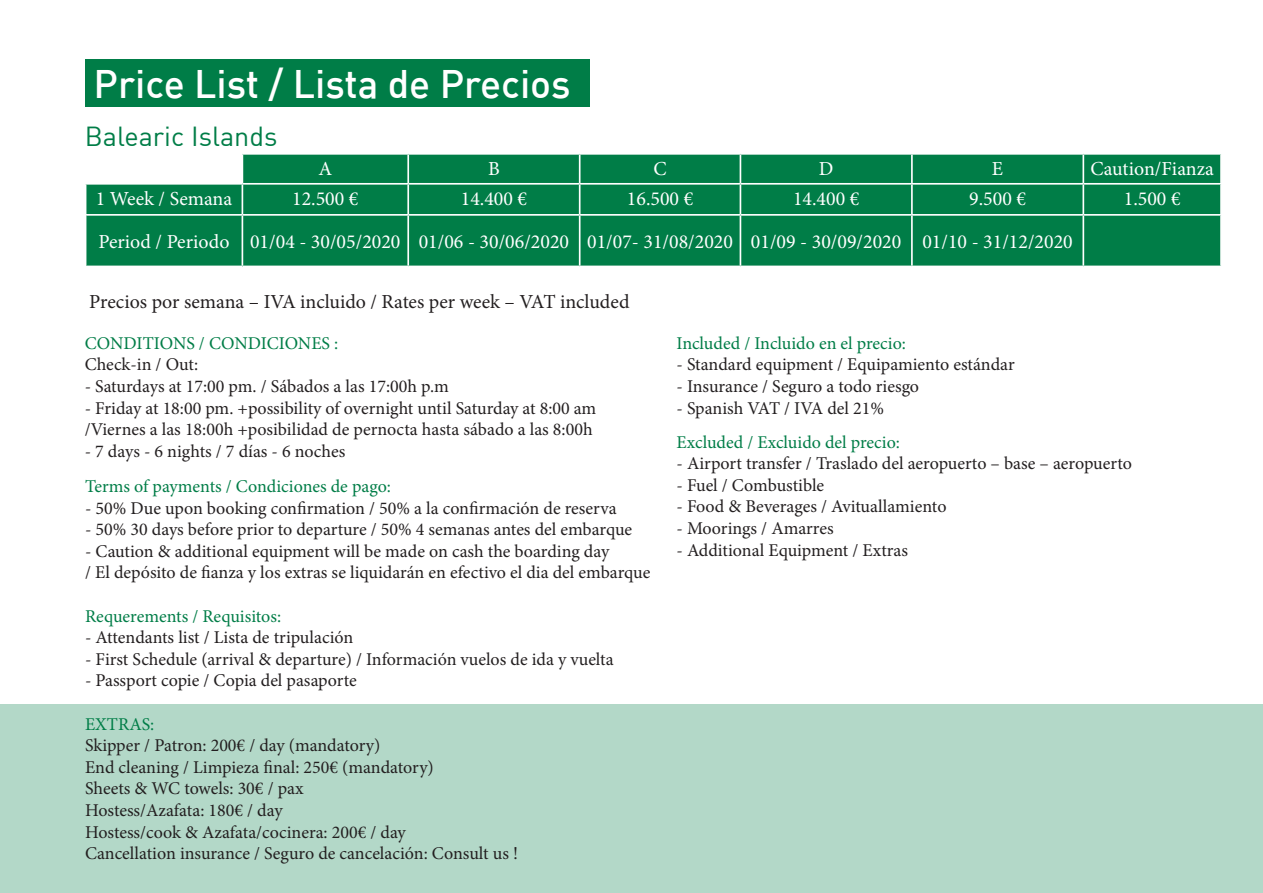
<style>
.page{position:relative;width:1263px;height:893px;background:#fff}
.page>*{position:absolute;margin:0;border:0;box-sizing:border-box;transform-origin:0 0}
.t1{font:500 39px "DIN";color:#fff}
.t2{font:27px "DIN";color:#007d47}
.t3{font:19.95px "Minion Pro";color:#fff}
.t4{font:19.95px "Minion Pro";color:#231f20}
.t5{font:18px "Minion Pro";color:#231f20}
.t6{font:18px "Minion Pro";color:#007d47}
</style>
<div class="page">
<div style="left:0;top:705px;width:1263px;height:188px;background:#b3d8c8"></div>
<div style="left:86px;top:155px;width:1134px;height:111px;background:#007d47"></div>
<div style="left:86px;top:215px;width:156px;height:51px;background:#007d47"></div>
<hr style="left:407px;top:155px;width:2px;height:28px;background:#fff">
<hr style="left:911px;top:155px;width:2px;height:28px;background:#fff">
<hr style="left:1082px;top:155px;width:2px;height:28px;background:#fff">
<hr style="left:85px;top:183px;width:157px;height:2px;background:#fff">
<hr style="left:242px;top:183px;width:166px;height:2px;background:#fff">
<svg style="left:242px;top:155px;width:1px;height:59px"></svg>
<hr style="left:408px;top:183px;width:172px;height:2px;background:#fff">
<hr style="left:407px;top:185px;width:2px;height:29px;background:#fff">
<hr style="left:580px;top:183px;width:160px;height:2px;background:#fff">
<svg style="left:579px;top:155px;width:1px;height:59px"></svg>
<hr style="left:740px;top:183px;width:172px;height:2px;background:#fff">
<svg style="left:740px;top:155px;width:1px;height:59px"></svg>
<hr style="left:912px;top:183px;width:171px;height:2px;background:#fff">
<hr style="left:911px;top:185px;width:2px;height:29px;background:#fff">
<hr style="left:1083px;top:183px;width:139px;height:2px;background:#fff">
<hr style="left:1082px;top:185px;width:2px;height:29px;background:#fff">
<hr style="left:85px;top:214px;width:157px;height:2px;background:#fff">
<hr style="left:242px;top:214px;width:166px;height:2px;background:#fff">
<hr style="left:242px;top:216px;width:1px;height:50px;background:#fff">
<hr style="left:408px;top:214px;width:172px;height:2px;background:#fff">
<hr style="left:407px;top:216px;width:2px;height:50px;background:#fff">
<hr style="left:580px;top:214px;width:160px;height:2px;background:#fff">
<hr style="left:579px;top:216px;width:1px;height:50px;background:#fff">
<hr style="left:740px;top:214px;width:172px;height:2px;background:#fff">
<hr style="left:740px;top:216px;width:1px;height:50px;background:#fff">
<hr style="left:912px;top:214px;width:171px;height:2px;background:#fff">
<hr style="left:911px;top:216px;width:2px;height:50px;background:#fff">
<hr style="left:1083px;top:214px;width:139px;height:2px;background:#fff">
<hr style="left:1082px;top:216px;width:2px;height:50px;background:#fff">
<div style="left:85px;top:59px;width:505px;height:47px;background:#007d47"></div>
<p class="t1" style="left:94px;top:59px;width:479px">Price List / Lista de Precios</p>
<p class="t2" style="left:85px;top:120px;width:194px">Balearic Islands</p>
<p class="t3" style="left:318px;top:155px;width:15px">A</p>
<p class="t3" style="left:488px;top:155px;width:13px">B</p>
<p class="t3" style="left:653px;top:155px;width:15px">C</p>
<p class="t3" style="left:819px;top:155px;width:16px">D</p>
<p class="t3" style="left:992px;top:155px;width:13px">E</p>
<p class="t3" style="left:1090px;top:155px;width:125px">Caution/Fianza</p>
<p class="t3" style="left:96px;top:185px;width:138px">1 Week / Semana</p>
<p class="t3" style="left:292px;top:185px;width:68px">12.500 €</p>
<p class="t3" style="left:461px;top:185px;width:68px">14.400 €</p>
<p class="t3" style="left:627px;top:185px;width:68px">16.500 €</p>
<p class="t3" style="left:793px;top:185px;width:68px">14.400 €</p>
<p class="t3" style="left:969px;top:185px;width:58px">9.500 €</p>
<p class="t3" style="left:1124px;top:185px;width:58px">1.500 €</p>
<p class="t3" style="left:98px;top:228px;width:133px">Period / Periodo</p>
<p class="t3" style="left:250px;top:228px;width:152px">01/04 - 30/05/2020</p>
<p class="t3" style="left:419px;top:228px;width:152px">01/06 - 30/06/2020</p>
<p class="t3" style="left:587px;top:228px;width:147px">01/07- 31/08/2020</p>
<p class="t3" style="left:751px;top:228px;width:152px">01/09 - 30/09/2020</p>
<p class="t3" style="left:922px;top:228px;width:152px">01/10 - 31/12/2020</p>
<p class="t4" style="left:89px;top:289px;width:542px">Precios por semana – IVA incluido / Rates per week – VAT included</p>
<p class="t6" style="left:85px;top:331px;width:255px">CONDITIONS / CONDICIONES :</p>
<p class="t5" style="left:85px;top:353px;width:115px">Check-in / Out:</p>
<p class="t5" style="left:85px;top:374px;width:366px">- Saturdays at 17:00 pm. / Sábados a las 17:00h p.m</p>
<p class="t5" style="left:85px;top:396px;width:513px">- Friday at 18:00 pm. +possibility of overnight until Saturday at 8:00 am</p>
<p class="t5" style="left:85px;top:417px;width:509px">/Viernes a las 18:00h +posibilidad de pernocta hasta sábado a las 8:00h</p>
<p class="t5" style="left:85px;top:439px;width:262px">- 7 days - 6 nights / 7 días - 6 noches</p>
<p class="t6" style="left:85px;top:474px;width:307px">Terms of payments / Condiciones de pago:</p>
<p class="t5" style="left:85px;top:496px;width:533px">- 50% Due upon booking confirmation / 50% a la confirmación de reserva</p>
<p class="t5" style="left:85px;top:517px;width:549px">- 50% 30 days before prior to departure / 50% 4 semanas antes del embarque</p>
<p class="t5" style="left:85px;top:539px;width:526px">- Caution &amp; additional equipment will be made on cash the boarding day</p>
<p class="t5" style="left:85px;top:561px;width:567px">/ El depósito de fianza y los extras se liquidarán en efectivo el dia del embarque</p>
<p class="t6" style="left:85px;top:604px;width:198px">Requerements / Requisitos:</p>
<p class="t5" style="left:85px;top:625px;width:270px">- Attendants list / Lista de tripulación</p>
<p class="t5" style="left:85px;top:647px;width:530px">- First Schedule (arrival &amp; departure) / Información vuelos de ida y vuelta</p>
<p class="t5" style="left:85px;top:669px;width:273px">- Passport copie / Copia del pasaporte</p>
<p class="t6" style="left:85px;top:712px;width:71px">EXTRAS:</p>
<p class="t5" style="left:85px;top:733px;width:297px">Skipper / Patron: 200€ / day (mandatory)</p>
<p class="t5" style="left:85px;top:755px;width:350px">End cleaning / Limpieza final: 250€ (mandatory)</p>
<p class="t5" style="left:85px;top:777px;width:220px">Sheets &amp; WC towels: 30€ / pax</p>
<p class="t5" style="left:85px;top:798px;width:199px">Hostess/Azafata: 180€ / day</p>
<p class="t5" style="left:85px;top:820px;width:322px">Hostess/cook &amp; Azafata/cocinera: 200€ / day</p>
<p class="t5" style="left:85px;top:841px;width:434px">Cancellation insurance / Seguro de cancelación: Consult us !</p>
<p class="t6" style="left:676px;top:331px;width:231px">Included / Incluido en el precio:</p>
<p class="t5" style="left:676px;top:353px;width:340px">- Standard equipment / Equipamiento estándar</p>
<p class="t5" style="left:676px;top:374px;width:244px">- Insurance / Seguro a todo riesgo</p>
<p class="t5" style="left:676px;top:396px;width:209px">- Spanish VAT / IVA del 21%</p>
<p class="t6" style="left:676px;top:430px;width:225px">Excluded / Excluido del precio:</p>
<p class="t5" style="left:676px;top:451px;width:457px">- Airport transfer / Traslado del aeropuerto – base – aeropuerto</p>
<p class="t5" style="left:676px;top:473px;width:149px">- Fuel / Combustible</p>
<p class="t5" style="left:676px;top:494px;width:271px">- Food &amp; Beverages / Avituallamiento</p>
<p class="t5" style="left:676px;top:516px;width:159px">- Moorings / Amarres</p>
<p class="t5" style="left:676px;top:538px;width:233px">- Additional Equipment / Extras</p>
</div>
